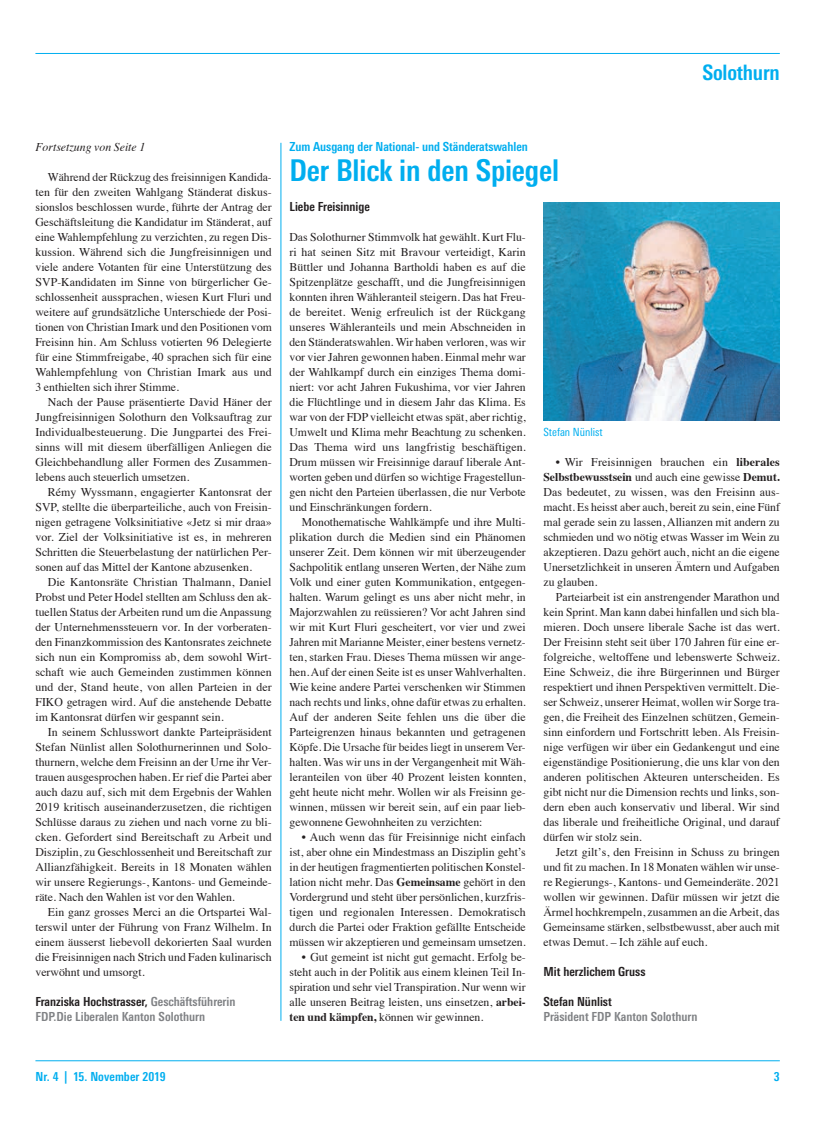
<style>
.page{position:relative;width:833px;height:1134px;background:#fff}
.page>*{position:absolute;margin:0;border:0;box-sizing:border-box;transform-origin:0 0}
.t1{font:700 condensed 30px "Linotype Univers";letter-spacing:-.005em;color:#00aeef}
.t2{font:700 condensed 21.25px "Linotype Univers";letter-spacing:-.01em;color:#00aeef}
.t3{font:700 condensed 12.5px/15px "Linotype Univers";color:#808285}
.t4{font:700 condensed 12.5px "Linotype Univers";letter-spacing:-.005em;color:#00aeef}
.t5{font:700 condensed 12.5px "Linotype Univers";color:#231f20}
.t6{font:11.88px/15px "Times";color:#231f20;text-align:justify}
.t7{font:italic 11.88px "Times";color:#231f20}
.t8{font:condensed 11.25px "Linotype Univers";color:#00aeef}
.s1{font-weight:700}
.s2{color:#231f20}
</style>
<div class="page">
<hr style="left:35px;top:1060px;width:745px;height:1px;background:#00aeef">
<hr style="left:35px;top:53px;width:745px;height:1px;background:#00aeef">
<hr style="left:281px;top:143px;width:1px;height:878px;background:#00aeef">
<img style="left:543px;top:203px;width:237px;height:218px">
<h2 class="t2" style="left:702px;top:60px;width:79px">Solothurn</h2>
<p class="t7" style="left:35px;top:136px;width:111px">Fortsetzung von Seite 1</p>
<p class="t4" style="left:289px;top:139px;width:240px">Zum Ausgang der National- und Ständeratswahlen</p>
<h1 class="t1" style="left:289px;top:152px;width:271px">Der Blick in den Spiegel</h1>
<p class="t5" style="left:289px;top:199px;width:82px">Liebe Freisinnige</p>
<p class="t6" style="left:289px;top:228px;width:238px">Das Solothurner Stimmvolk hat gewählt. Kurt Flu&shy;ri hat seinen Sitz mit Bravour verteidigt, Karin Büttler und Johanna Bartholdi haben es auf die Spitzenplätze geschafft, und die Jungfreisinnigen konnten ihren Wähleranteil steigern. Das hat Freu&shy;de bereitet. Wenig erfreulich ist der Rückgang unseres Wähleranteils und mein Abschneiden in den Ständeratswahlen. Wir haben verloren, was wir vor vier Jahren gewonnen haben. Einmal mehr war der Wahlkampf durch ein einziges Thema domi&shy;niert: vor acht Jahren Fukushima, vor vier Jahren die Flüchtlinge und in diesem Jahr das Klima. Es war von der FDP vielleicht etwas spät, aber richtig, Umwelt und Klima mehr Beachtung zu schenken.<br>Das Thema wird uns langfristig beschäftigen.<br>Drum müssen wir Freisinnige darauf liberale Ant&shy;worten geben und dürfen so wichtige Fragestellun&shy;gen nicht den Parteien überlassen, die nur Verbote und Einschränkungen fordern.</p>
<p class="t6" style="left:289px;top:513px;width:238px;text-indent:12px">Monothematische Wahlkämpfe und ihre Multi&shy;plikation durch die Medien sind ein Phänomen unserer Zeit. Dem können wir mit überzeugender Sachpolitik entlang unseren Werten, der Nähe zum Volk und einer guten Kommunikation, entgegen&shy;halten. Warum gelingt es uns aber nicht mehr, in Majorzwahlen zu reüssieren? Vor acht Jahren sind wir mit Kurt Fluri gescheitert, vor vier und zwei Jahren mit Marianne Meister, einer bestens vernetz&shy;ten, starken Frau. Dieses Thema müssen wir ange&shy;hen. Auf der einen Seite ist es unser Wahlverhalten.<br>Wie keine andere Partei verschenken wir Stimmen nach rechts und links, ohne dafür etwas zu erhalten.<br>Auf der anderen Seite fehlen uns die über die Parteigrenzen hinaus bekannten und getragenen Köpfe. Die Ursache für beides liegt in unserem Ver&shy;halten. Was wir uns in der Vergangenheit mit Wäh&shy;leranteilen von über 40 Prozent leisten konnten, geht heute nicht mehr. Wollen wir als Freisinn ge&shy;winnen, müssen wir bereit sein, auf ein paar lieb&shy;gewonnene Gewohnheiten zu verzichten:</p>
<p class="t6" style="left:289px;top:828px;width:238px;text-indent:12px">• Auch wenn das für Freisinnige nicht einfach ist, aber ohne ein Mindestmass an Disziplin geht’s in der heutigen fragmentierten politischen Konstel&shy;lation nicht mehr. Das <span class="s1">Gemeinsame</span> gehört in den Vordergrund und steht über persönlichen, kurzfris&shy;tigen und regionalen Interessen. Demokratisch durch die Partei oder Fraktion gefällte Entscheide müssen wir akzeptieren und gemeinsam umsetzen.</p>
<p class="t6" style="left:289px;top:948px;width:238px;text-indent:12px">• Gut gemeint ist nicht gut gemacht. Erfolg be&shy;steht auch in der Politik aus einem kleinen Teil In&shy;spiration und sehr viel Transpiration. Nur wenn wir alle unseren Beitrag leisten, uns einsetzen, <span class="s1">arbei&shy;ten und kämpfen,</span> können wir gewinnen.</p>
<p class="t6" style="left:35px;top:168px;width:238px;text-indent:12px">Während der Rückzug des freisinnigen Kandida&shy;ten für den zweiten Wahlgang Ständerat diskus&shy;sionslos beschlossen wurde, führte der Antrag der Geschäftsleitung die Kandidatur im Ständerat, auf eine Wahlempfehlung zu verzichten, zu regen Dis&shy;kussion. Während sich die Jungfreisinnigen und viele andere Votanten für eine Unterstützung des SVP-Kandidaten im Sinne von bürgerlicher Ge&shy;schlossenheit aussprachen, wiesen Kurt Fluri und weitere auf grundsätzliche Unterschiede der Posi&shy;tionen von Christian Imark und den Positionen vom Freisinn hin. Am Schluss votierten 96 Delegierte für eine Stimmfreigabe, 40 sprachen sich für eine Wahlempfehlung von Christian Imark aus und 3 enthielten sich ihrer Stimme.</p>
<p class="t6" style="left:35px;top:393px;width:238px;text-indent:12px">Nach der Pause präsentierte David Häner der Jungfreisinnigen Solothurn den Volksauftrag zur Individualbesteuerung. Die Jungpartei des Frei&shy;sinns will mit diesem überfälligen Anliegen die Gleichbehandlung aller Formen des Zusammen&shy;lebens auch steuerlich umsetzen.</p>
<p class="t6" style="left:35px;top:483px;width:238px;text-indent:12px">Rémy Wyssmann, engagierter Kantonsrat der SVP, stellte die überparteiliche, auch von Freisin&shy;nigen getragene Volksinitiative «Jetz si mir draa» vor. Ziel der Volksinitiative ist es, in mehreren Schritten die Steuerbelastung der natürlichen Per&shy;sonen auf das Mittel der Kantone abzusenken.</p>
<p class="t6" style="left:35px;top:573px;width:238px;text-indent:12px">Die Kantonsräte Christian Thalmann, Daniel Probst und Peter Hodel stellten am Schluss den ak&shy;tuellen Status der Arbeiten rund um die Anpassung der Unternehmenssteuern vor. In der vorberaten&shy;den Finanzkommission des Kantonsrates zeichnete sich nun ein Kompromiss ab, dem sowohl Wirt&shy;schaft wie auch Gemeinden zustimmen können und der, Stand heute, von allen Parteien in der FIKO getragen wird. Auf die anstehende Debatte im Kantonsrat dürfen wir gespannt sein.</p>
<p class="t6" style="left:35px;top:723px;width:238px;text-indent:12px">In seinem Schlusswort dankte Parteipräsident Stefan Nünlist allen Solothurnerinnen und Solo&shy;thurnern, welche dem Freisinn an der Urne ihr Ver&shy;trauen ausgesprochen haben. Er rief die Partei aber auch dazu auf, sich mit dem Ergebnis der Wahlen 2019 kritisch auseinanderzusetzen, die richtigen Schlüsse daraus zu ziehen und nach vorne zu bli&shy;cken. Gefordert sind Bereitschaft zu Arbeit und Disziplin, zu Geschlossenheit und Bereitschaft zur Allianzfähigkeit. Bereits in 18 Monaten wählen wir unsere Regierungs-, Kantons- und Gemeinde&shy;räte. Nach den Wahlen ist vor den Wahlen.</p>
<p class="t6" style="left:35px;top:903px;width:238px;text-indent:12px">Ein ganz grosses Merci an die Ortspartei Wal&shy;terswil unter der Führung von Franz Wilhelm. In einem äusserst liebevoll dekorierten Saal wurden die Freisinnigen nach Strich und Faden kulinarisch verwöhnt und umsorgt.</p>
<p class="t3" style="left:35px;top:994px;width:201px"><span class="s2">Franziska Hochstrasser,</span> Geschäftsführerin<br>FDP.Die Liberalen Kanton Solothurn</p>
<p class="t8" style="left:543px;top:425px;width:61px">Stefan Nünlist</p>
<p class="t6" style="left:543px;top:453px;width:238px;text-indent:12px">• Wir Freisinnigen brauchen ein <span class="s1">liberales Selbstbewusstsein</span> und auch eine gewisse <span class="s1">Demut.<br></span>Das bedeutet, zu wissen, was den Freisinn aus&shy;macht. Es heisst aber auch, bereit zu sein, eine Fünf mal gerade sein zu lassen, Allianzen mit andern zu schmieden und wo nötig etwas Wasser im Wein zu akzeptieren. Dazu gehört auch, nicht an die eigene Unersetzlichkeit in unseren Ämtern und Aufgaben zu glauben.</p>
<p class="t6" style="left:543px;top:588px;width:238px;text-indent:12px">Parteiarbeit ist ein anstrengender Marathon und kein Sprint. Man kann dabei hinfallen und sich bla&shy;mieren. Doch unsere liberale Sache ist das wert.<br>Der Freisinn steht seit über 170 Jahren für eine er&shy;folgreiche, weltoffene und lebenswerte Schweiz.<br>Eine Schweiz, die ihre Bürgerinnen und Bürger respektiert und ihnen Perspektiven vermittelt. Die&shy;ser Schweiz, unserer Heimat, wollen wir Sorge tra&shy;gen, die Freiheit des Einzelnen schützen, Gemein&shy;sinn einfordern und Fortschritt leben. Als Freisin&shy;nige verfügen wir über ein Gedankengut und eine eigenständige Positionierung, die uns klar von den anderen politischen Akteuren unterscheiden. Es gibt nicht nur die Dimension rechts und links, son&shy;dern eben auch konservativ und liberal. Wir sind das liberale und freiheitliche Original, und darauf dürfen wir stolz sein.</p>
<p class="t6" style="left:543px;top:843px;width:238px;text-indent:12px">Jetzt gilt̓s, den Freisinn in Schuss zu bringen und fit zu machen. In 18 Monaten wählen wir unse&shy;re Regierungs-, Kantons- und Gemeinderäte. 2021 wollen wir gewinnen. Dafür müssen wir jetzt die Ärmel hochkrempeln, zusammen an die Arbeit, das Gemeinsame stärken, selbstbewusst, aber auch mit etwas Demut. – Ich zähle auf euch.</p>
<p class="t5" style="left:543px;top:964px;width:103px">Mit herzlichem Gruss</p>
<p class="t5" style="left:543px;top:994px;width:70px">Stefan Nünlist</p>
<p class="t3" style="left:543px;top:1009px;width:155px">Präsident FDP Kanton Solothurn</p>
<p class="t4" style="left:35px;top:1069px;width:132px">Nr. 4 | 15. November 2019</p>
<p class="t4" style="left:774px;top:1069px;width:7px">3</p>
</div>
